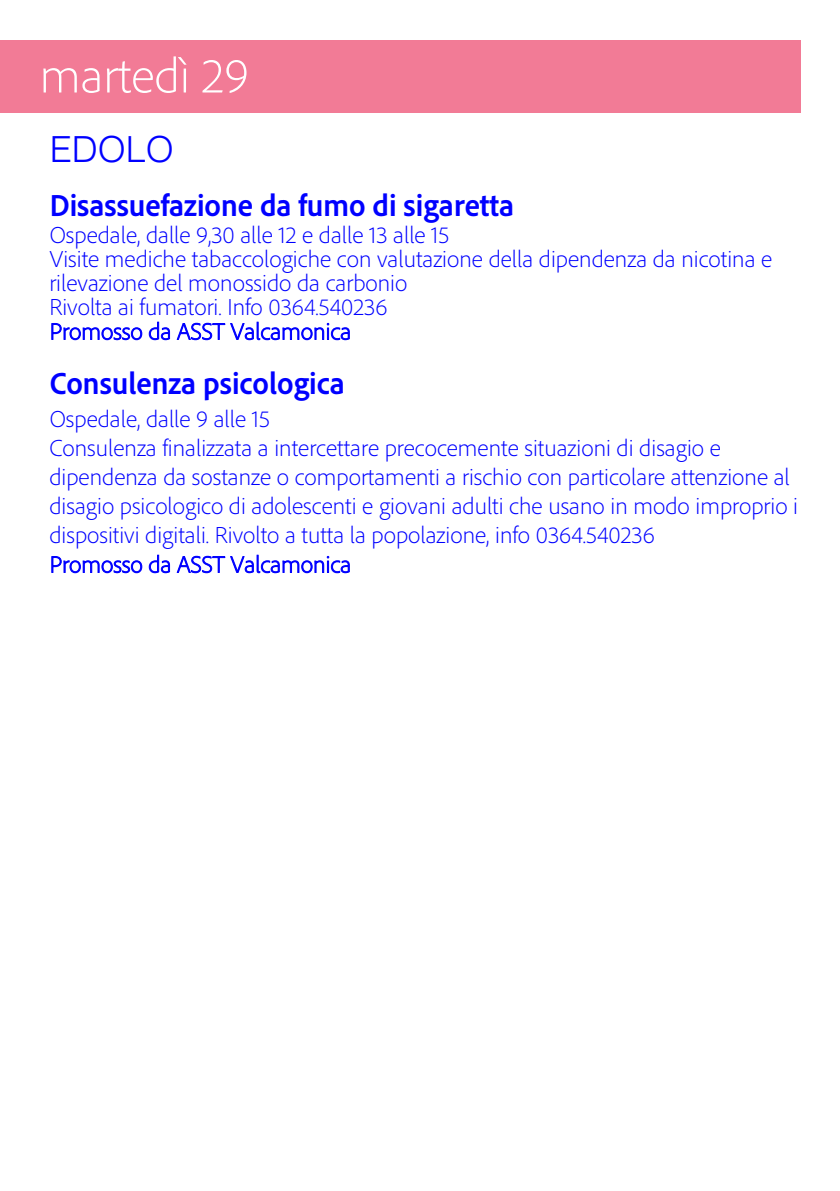
<style>
.page{position:relative;width:840px;height:1191px;background:#fff}
.page>*{position:absolute;margin:0;border:0;box-sizing:border-box;transform-origin:0 0}
.t1{font:300 50px "Adobe Clean";color:#fff}
.t2{font:300 36px "Helvetica";color:#00f}
.t3{font:700 semi-condensed 32px "Adobe Clean";color:#00f}
.t4{font:300 24px/29.2px "Adobe Clean";color:#00f}
</style>
<div class="page">
<div style="left:0;top:40px;width:799px;height:72px;background:#f27b96"></div>
<h1 class="t1" style="left:40px;top:44px;width:211px">martedì 29</h1>
<h2 class="t2" style="left:50px;top:118px;width:126px">EDOLO</h2>
<h3 class="t3" style="left:50px;top:185px;width:466px">Disassuefazione da fumo di sigaretta</h3>
<p class="t4" style="left:49px;top:223px;width:724px;line-height:24px">Ospedale, dalle 9,30 alle 12 e dalle 13 alle 15<br>Visite mediche tabaccologiche con valutazione della dipendenza da nicotina e rilevazione del monossido da carbonio<br>Rivolta ai fumatori. Info 0364.540236<br>Promosso da ASST Valcamonica</p>
<h3 class="t3" style="left:50px;top:363px;width:296px">Consulenza psicologica</h3>
<p class="t4" style="left:49px;top:403px;width:749px">Ospedale, dalle 9 alle 15<br>Consulenza finalizzata a intercettare precocemente situazioni di disagio e dipendenza da sostanze o comportamenti a rischio con particolare attenzione al disagio psicologico di adolescenti e giovani adulti che usano in modo improprio i dispositivi digitali. Rivolto a tutta la popolazione, info 0364.540236<br>Promosso da ASST Valcamonica</p>
</div>
